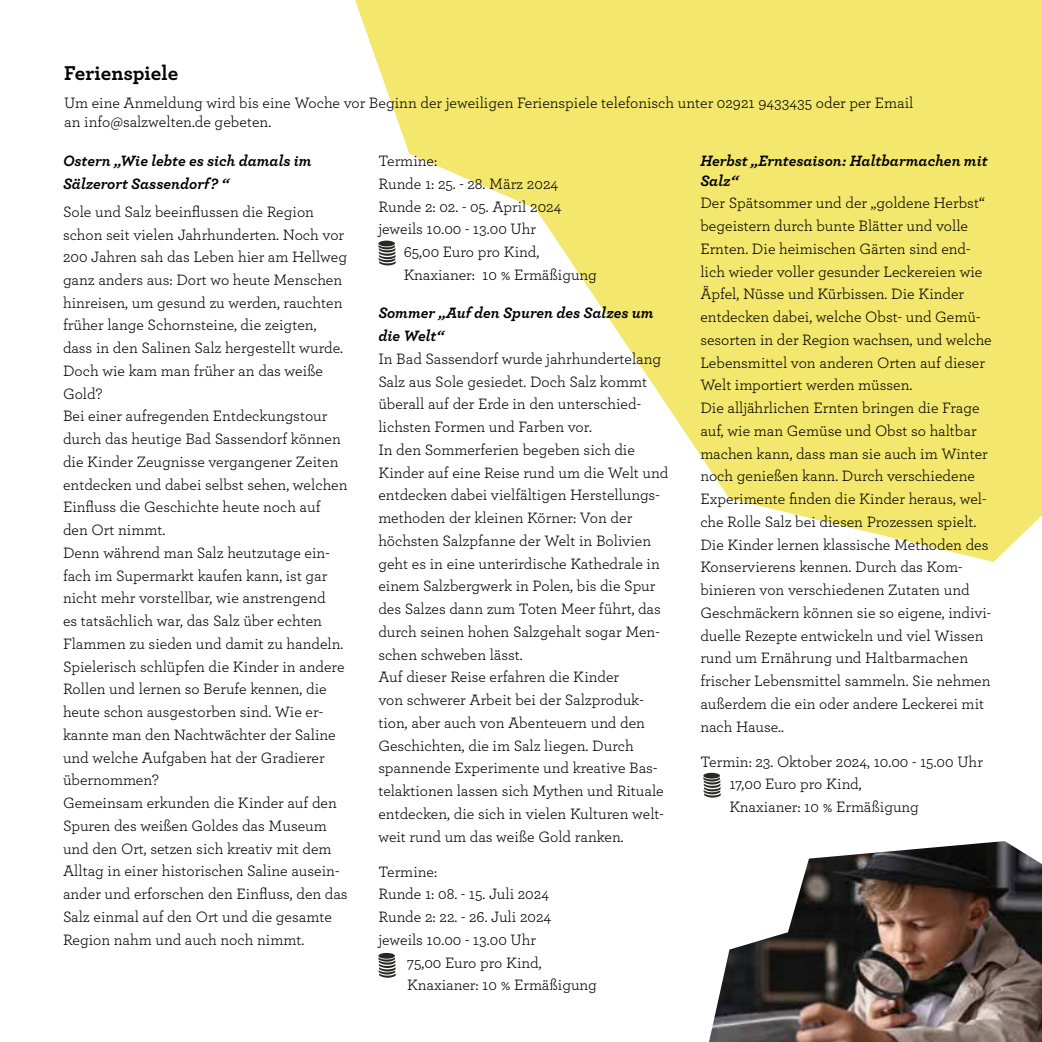
<style>
.page{position:relative;width:1042px;height:1042px;background:#fff}
.page>*{position:absolute;margin:0;border:0;box-sizing:border-box;transform-origin:0 0}
.t1{font:700 21px "Archer";color:#000}
.t2{font:15.75px/22.8px "Archer";color:#000}
.t3{font:italic 700 15.75px/22.8px "Archer";color:#000}
</style>
<div class="page">
<svg style="left:355px;top:0;width:687px;height:562px;fill:#f3e76d"></svg>
<svg style="left:378px;top:241px;width:18px;height:24px"></svg>
<svg style="left:378px;top:953px;width:18px;height:25px"></svg>
<svg style="left:703px;top:773px;width:18px;height:24px"></svg>
<img style="left:709px;top:841px;width:333px;height:201px">
<h1 class="t1" style="left:64px;top:56px;width:115px">Ferienspiele</h1>
<p class="t2" style="left:64px;top:92px;width:851px;line-height:19.2px">Um eine Anmeldung wird bis eine Woche vor Beginn der jeweiligen Ferienspiele telefonisch unter 02921 9433435 oder per Email an info@salzwelten.de gebeten.</p>
<p class="t3" style="left:700px;top:150px;width:289px;line-height:19.2px">Herbst „Erntesaison: Haltbarmachen mit<br>Salz“</p>
<p class="t2" style="left:700px;top:191px;width:293px">Der Spätsommer und der „goldene Herbst“ begeistern durch bunte Blätter und volle Ernten. Die heimischen Gärten sind end&shy;lich wieder voller gesunder Leckereien wie Äpfel, Nüsse und Kürbissen. Die Kinder entdecken dabei, welche Obst- und Gemü&shy;sesorten in der Region wachsen, und welche Lebensmittel von anderen Orten auf dieser Welt importiert werden müssen.<br>Die alljährlichen Ernten bringen die Frage auf, wie man Gemüse und Obst so haltbar machen kann, dass man sie auch im Winter noch genießen kann. Durch verschiedene Experimente finden die Kinder heraus, wel&shy;che Rolle Salz bei diesen Prozessen spielt.<br>Die Kinder lernen klassische Methoden des Konservierens kennen. Durch das Kom&shy;binieren von verschiedenen Zutaten und Geschmäckern können sie so eigene, indivi&shy;duelle Rezepte entwickeln und viel Wissen rund um Ernährung und Haltbarmachen frischer Lebensmittel sammeln. Sie nehmen außerdem die ein oder andere Leckerei mit nach Hause..</p>
<p class="t2" style="left:729px;top:749px;width:255px;text-indent:-29px">Termin: 23. Oktober 2024, 10.00 - 15.00 Uhr<br>17,00 Euro pro Kind,<br>Knaxianer: 10 % Ermäßigung</p>
<p class="t3" style="left:63px;top:148px;width:250px">Ostern „Wie lebte es sich damals im<br>Sälzerort Sassendorf? “</p>
<p class="t2" style="left:63px;top:199px;width:286px">Sole und Salz beeinflussen die Region schon seit vielen Jahrhunderten. Noch vor 200 Jahren sah das Leben hier am Hellweg ganz anders aus: Dort wo heute Menschen hinreisen, um gesund zu werden, rauchten früher lange Schornsteine, die zeigten, dass in den Salinen Salz hergestellt wurde.<br>Doch wie kam man früher an das weiße Gold?<br>Bei einer aufregenden Entdeckungstour durch das heutige Bad Sassendorf können die Kinder Zeugnisse vergangener Zeiten entdecken und dabei selbst sehen, welchen Einfluss die Geschichte heute noch auf den Ort nimmt.<br>Denn während man Salz heutzutage ein&shy;fach im Supermarkt kaufen kann, ist gar nicht mehr vorstellbar, wie anstrengend<br>es tatsächlich war, das Salz über echten Flammen zu sieden und damit zu handeln.<br>Spielerisch schlüpfen die Kinder in andere Rollen und lernen so Berufe kennen, die heute schon ausgestorben sind. Wie er&shy;kannte man den Nachtwächter der Saline und welche Aufgaben hat der Gradierer übernommen?<br>Gemeinsam erkunden die Kinder auf den Spuren des weißen Goldes das Museum und den Ort, setzen sich kreativ mit dem Alltag in einer historischen Saline ausein&shy;ander und erforschen den Einfluss, den das Salz einmal auf den Ort und die gesamte Region nahm und auch noch nimmt.</p>
<p class="t2" style="left:378px;top:149px;width:185px">Termine:<br>Runde 1: 25. - 28. März 2024<br>Runde 2: 02. - 05. April 2024 jeweils 10.00 - 13.00 Uhr</p>
<p class="t2" style="left:404px;top:240px;width:195px">65,00 Euro pro Kind,<br>Knaxianer: 10 % Ermäßigung</p>
<p class="t3" style="left:378px;top:301px;width:277px">Sommer „Auf den Spuren des Salzes um die Welt“</p>
<p class="t2" style="left:378px;top:347px;width:292px">In Bad Sassendorf wurde jahrhundertelang Salz aus Sole gesiedet. Doch Salz kommt überall auf der Erde in den unterschied&shy;lichsten Formen und Farben vor.<br>In den Sommerferien begeben sich die Kinder auf eine Reise rund um die Welt und entdecken dabei vielfältigen Herstellungs&shy;methoden der kleinen Körner: Von der höchsten Salzpfanne der Welt in Bolivien geht es in eine unterirdische Kathedrale in einem Salzbergwerk in Polen, bis die Spur des Salzes dann zum Toten Meer führt, das durch seinen hohen Salzgehalt sogar Men&shy;schen schweben lässt.<br>Auf dieser Reise erfahren die Kinder<br>von schwerer Arbeit bei der Salzproduk&shy;tion, aber auch von Abenteuern und den Geschichten, die im Salz liegen. Durch spannende Experimente und kreative Bas&shy;telaktionen lassen sich Mythen und Rituale entdecken, die sich in vielen Kulturen welt&shy;weit rund um das weiße Gold ranken.</p>
<p class="t2" style="left:378px;top:859px;width:60px">Termine:</p>
<p class="t2" style="left:378px;top:882px;width:172px">Runde 1: 08. - 15. Juli 2024</p>
<p class="t2" style="left:378px;top:905px;width:175px">Runde 2: 22. - 26. Juli 2024</p>
<p class="t2" style="left:378px;top:927px;width:159px">jeweils 10.00 - 13.00 Uhr</p>
<p class="t2" style="left:407px;top:950px;width:136px">75,00 Euro pro Kind,</p>
<p class="t2" style="left:407px;top:973px;width:191px">Knaxianer: 10 % Ermäßigung</p>
</div>
